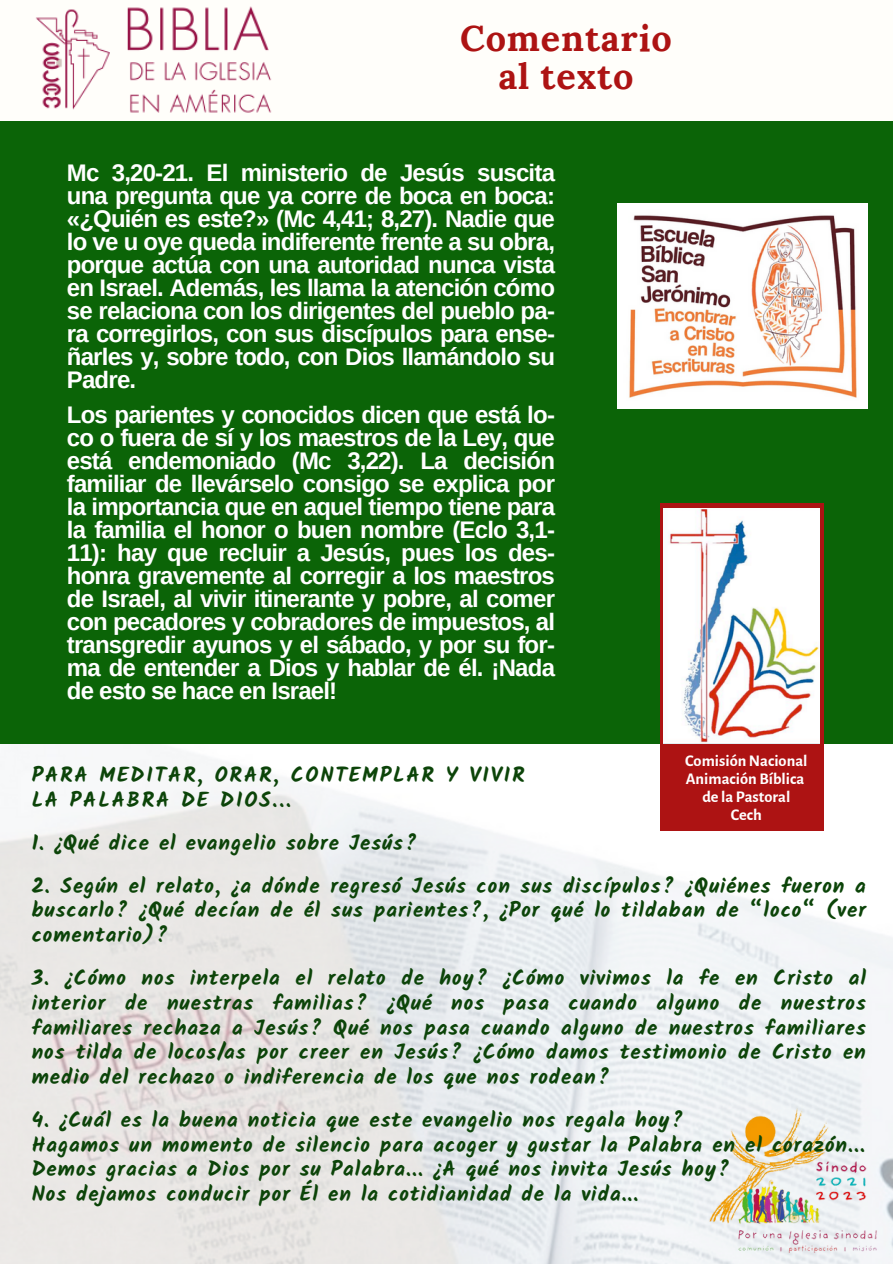
<style>
.page{position:relative;width:893px;height:1264px;background:#fff}
.page>*{position:absolute;margin:0;border:0;box-sizing:border-box;transform-origin:0 0}
.t1{font:700 36px/38.2px "Lora";letter-spacing:.025em;color:#ad1313;text-align:center}
.t2{font:700 24px/23px "Arimo";letter-spacing:-.035em;color:#fff;text-align:justify}
.t3{font:700 21px/24.8px "Kalam";letter-spacing:.045em;color:#0c4409;text-align:justify}
.t4{font:700 21px/24.8px "Kalam";letter-spacing:.085em;color:#0c4409}
.t5{font:700 16.35px "Alegreya Sans";color:#fff}
</style>
<div class="page">
<div style="left:0;top:0;width:892px;height:1263px;background:#fffefa"></div>
<img style="left:0;top:743px;width:892px;height:520px">
<div style="left:0;top:121px;width:892px;height:622px;background:#0b6407"></div>
<img style="left:36px;top:6px;width:236px;height:107px">
<img style="left:709px;top:1101px;width:183px;height:161px">
<div style="left:660px;top:743px;width:163px;height:87px;background:#ad1313"></div>
<div style="left:660px;top:503px;width:163px;height:240px;background:#ad1313"></div>
<img style="left:663px;top:508px;width:156px;height:235px">
<img style="left:617px;top:203px;width:249px;height:205px">
<p class="t1" style="left:460px;top:19px;width:213px">Comentario al texto</p>
<p class="t2" style="left:67px;top:161px;width:489px">Mc 3,20-21. El ministerio de Jesús suscita una pregunta que ya corre de boca en boca: «¿Quién es este?» (Mc 4,41; 8,27). Nadie que lo ve u oye queda indiferente frente a su obra, porque actúa con una autoridad nunca vista en Israel. Además, les llama la atención cómo se relaciona con los dirigentes del pueblo pa&shy;ra corregirlos, con sus discípulos para ense&shy;ñarles y, sobre todo, con Dios llamándolo su Padre.</p>
<p class="t2" style="left:67px;top:403px;width:489px">Los parientes y conocidos dicen que está lo&shy;co o fuera de sí y los maestros de la Ley, que está endemoniado (Mc 3,22). La decisión familiar de llevárselo consigo se explica por la importancia que en aquel tiempo tiene para la familia el honor o buen nombre (Eclo 3,1- 11): hay que recluir a Jesús, pues los des&shy;honra gravemente al corregir a los maestros de Israel, al vivir itinerante y pobre, al comer con pecadores y cobradores de impuestos, al transgredir ayunos y el sábado, y por su for&shy;ma de entender a Dios y hablar de él. ¡Nada de esto se hace en Israel!</p>
<p class="t5" style="left:685px;top:752px;width:124px">ComisiónNacional</p>
<h2 class="t5" style="left:685px;top:770px;width:120px">Animación Bíblica</h2>
<h2 class="t5" style="left:702px;top:788px;width:89px">de la Pastoral</h2>
<p class="t5" style="left:730px;top:806px;width:33px">Cech</p>
<p class="t4" style="left:32px;top:762px;width:494px">PARA MEDITAR, ORAR, CONTEMPLAR Y VIVIR<br>LA PALABRA DE DIOS...</p>
<p class="t3" style="left:32px;top:830px;width:386px">1. ¿Qué dice el evangelio sobre Jesús?</p>
<p class="t3" style="left:32px;top:873px;width:835px">2. Según el relato, ¿a dónde regresó Jesús con sus discípulos? ¿Quiénes fueron a buscarlo? ¿Qué decían de él sus parientes?, ¿Por qué lo tildaban de “loco“ (ver comentario)?</p>
<p class="t3" style="left:32px;top:965px;width:835px">3. ¿Cómo nos interpela el relato de hoy? ¿Cómo vivimos la fe en Cristo al interior de nuestras familias? ¿Qué nos pasa cuando alguno de nuestros familiares rechaza a Jesús? Qué nos pasa cuando alguno de nuestros familiares nos tilda de locos/as por creer en Jesús? ¿Cómo damos testimonio de Cristo en medio del rechazo o indiferencia de los que nos rodean?</p>
<p class="t3" style="left:32px;top:1107px;width:834px;text-align:left">4. ¿Cuál es la buena noticia que este evangelio nos regala hoy?<br>Hagamos un momento de silencio para acoger y gustar la Palabra en el corazón...<br>Demos gracias a Dios por su Palabra... ¿A qué nos invita Jesús hoy?<br>Nos dejamos conducir por Él en la cotidianidad de la vida...</p>
</div>
